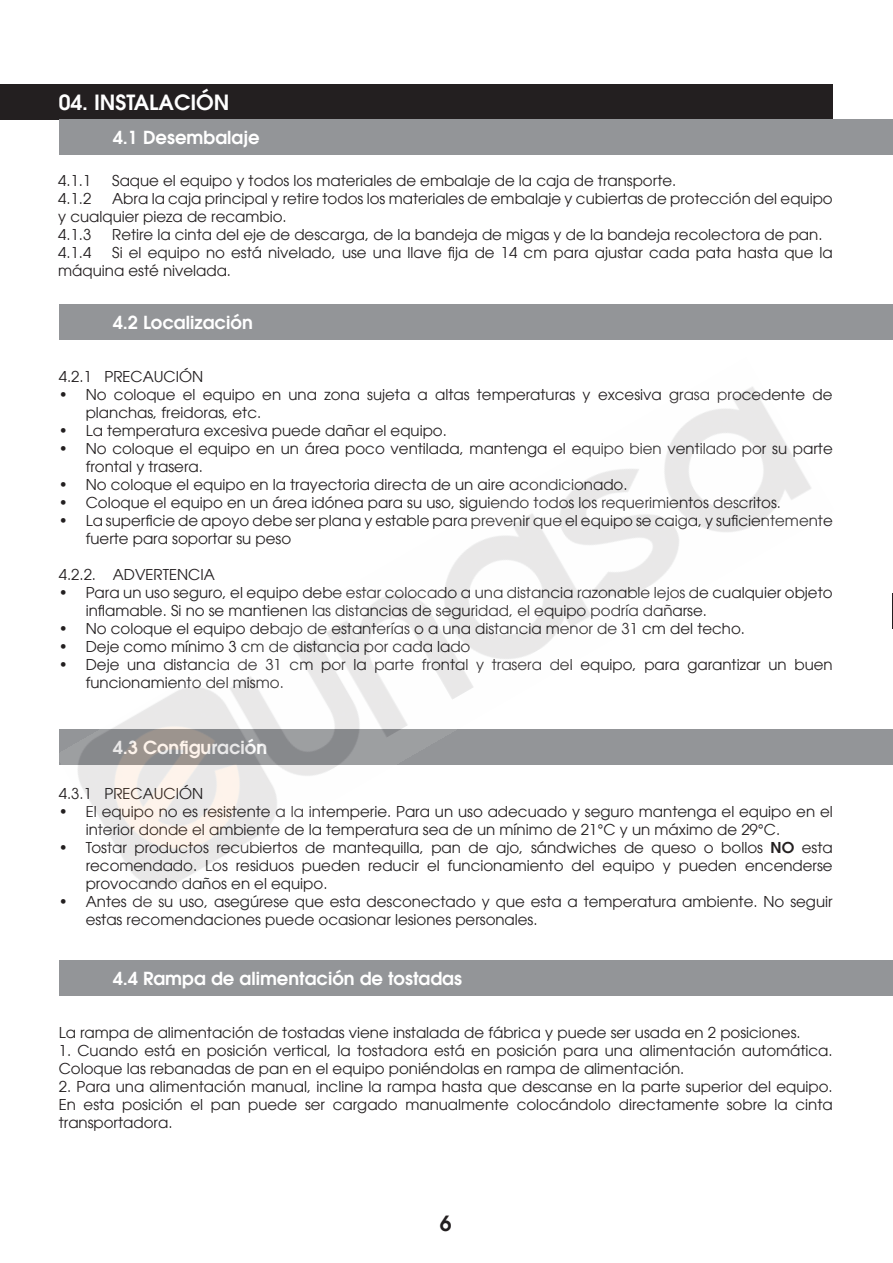
<style>
.page{position:relative;width:893px;height:1263px;background:#fff}
.page>*{position:absolute;margin:0;border:0;box-sizing:border-box;transform-origin:0 0}
.t1{font:600 21px "Avant Garde LT";color:#fff}
.t2{font:600 21px "Avant Garde LT";color:#231f20}
.t3{font:600 18px "Avant Garde LT";color:#fff}
.t4{font:15px/18px "Avant Garde LT";color:#231f20}
.s1{font-weight:600}
</style>
<div class="page">
<div style="left:0;top:84px;width:833px;height:36px;background:#231f20"></div>
<hr style="left:892px;top:593px;width:1px;height:36px;background:#231f20">
<div style="left:59px;top:304px;width:833px;height:36px;background:#939598"></div>
<div style="left:59px;top:729px;width:833px;height:36px;background:#939598"></div>
<div style="left:59px;top:960px;width:833px;height:36px;background:#939598"></div>
<div style="left:59px;top:120px;width:833px;height:35px;background:#939598"></div>
<img style="left:78px;top:387px;width:733px;height:499px">
<p class="t1" style="left:59px;top:89px;width:172px">04. INSTALACIÓN</p>
<p class="t3" style="left:113px;top:126px;width:148px">4.1 Desembalaje</p>
<p class="t4" style="left:58px;top:171px;width:35px">4.1.1</p>
<p class="t4" style="left:112px;top:171px;width:566px">Saque el equipo y todos los materiales de embalaje de la caja de transporte.</p>
<p class="t4" style="left:58px;top:189px;width:35px">4.1.2</p>
<p class="t4" style="left:58px;top:189px;width:776px;text-indent:54px">Abra la caja principal y retire todos los materiales de embalaje y cubiertas de protección del equipo y cualquier pieza de recambio.</p>
<p class="t4" style="left:58px;top:225px;width:35px">4.1.3</p>
<p class="t4" style="left:112px;top:225px;width:712px">Retire la cinta del eje de descarga, de la bandeja de migas y de la bandeja recolectora de pan.</p>
<p class="t4" style="left:58px;top:243px;width:35px">4.1.4</p>
<p class="t4" style="left:58px;top:243px;width:776px;text-indent:54px">Si el equipo no está nivelado, use una llave fija de 14 cm para ajustar cada pata hasta que la máquina esté nivelada.</p>
<p class="t3" style="left:113px;top:310px;width:142px">4.2 Localización</p>
<p class="t4" style="left:59px;top:367px;width:146px">4.2.1 PRECAUCIÓN</p>
<p class="t4" style="left:86px;top:385px;width:748px;text-indent:-27px">• No coloque el equipo en una zona sujeta a altas temperaturas y excesiva grasa procedente de planchas, freidoras, etc.</p>
<p class="t4" style="left:59px;top:421px;width:390px">• La temperatura excesiva puede dañar el equipo.</p>
<p class="t4" style="left:86px;top:439px;width:748px;text-indent:-27px">• No coloque el equipo en un área poco ventilada, mantenga el equipo bien ventilado por su parte frontal y trasera.</p>
<p class="t4" style="left:59px;top:475px;width:570px">• No coloque el equipo en la trayectoria directa de un aire acondicionado.</p>
<p class="t4" style="left:59px;top:493px;width:724px">• Coloque el equipo en un área idónea para su uso, siguiendo todos los requerimientos descritos.</p>
<p class="t4" style="left:86px;top:511px;width:748px;text-indent:-27px">• La superficie de apoyo debe ser plana y estable para prevenir que el equipo se caiga, y suficientemente fuerte para soportar su peso</p>
<p class="t4" style="left:59px;top:565px;width:158px">4.2.2. ADVERTENCIA</p>
<p class="t4" style="left:86px;top:583px;width:748px;text-indent:-27px">• Para un uso seguro, el equipo debe estar colocado a una distancia razonable lejos de cualquier objeto inflamable. Si no se mantienen las distancias de seguridad, el equipo podría dañarse.</p>
<p class="t4" style="left:59px;top:619px;width:688px">• No coloque el equipo debajo de estanterías o a una distancia menor de 31 cm del techo.</p>
<p class="t4" style="left:59px;top:637px;width:413px">• Deje como mínimo 3 cm de distancia por cada lado</p>
<p class="t4" style="left:86px;top:655px;width:748px;text-indent:-27px">• Deje una distancia de 31 cm por la parte frontal y trasera del equipo, para garantizar un buen funcionamiento del mismo.</p>
<p class="t3" style="left:113px;top:736px;width:156px">4.3 Configuración</p>
<p class="t4" style="left:59px;top:785px;width:146px">4.3.1 PRECAUCIÓN</p>
<p class="t4" style="left:86px;top:803px;width:748px;text-indent:-27px">• El equipo no es resistente a la intemperie. Para un uso adecuado y seguro mantenga el equipo en el interior donde el ambiente de la temperatura sea de un mínimo de 21°C y un máximo de 29°C.</p>
<p class="t4" style="left:86px;top:839px;width:748px;text-align:justify;text-indent:-27px">• Tostar productos recubiertos de mantequilla, pan de ajo, sándwiches de queso o bollos <span class="s1">NO</span> esta recomendado. Los residuos pueden reducir el funcionamiento del equipo y pueden encenderse provocando daños en el equipo.</p>
<p class="t4" style="left:86px;top:893px;width:748px;text-indent:-27px">• Antes de su uso, asegúrese que esta desconectado y que esta a temperatura ambiente. No seguir estas recomendaciones puede ocasionar lesiones personales.</p>
<p class="t3" style="left:113px;top:967px;width:351px">4.4 Rampa de alimentación de tostadas</p>
<p class="t4" style="left:59px;top:1024px;width:743px">La rampa de alimentación de tostadas viene instalada de fábrica y puede ser usada en 2 posiciones.</p>
<p class="t4" style="left:59px;top:1042px;width:775px">1. Cuando está en posición vertical, la tostadora está en posición para una alimentación automática.<br>Coloque las rebanadas de pan en el equipo poniéndolas en rampa de alimentación.</p>
<p class="t4" style="left:59px;top:1078px;width:775px;text-align:justify">2. Para una alimentación manual, incline la rampa hasta que descanse en la parte superior del equipo.<br>En esta posición el pan puede ser cargado manualmente colocándolo directamente sobre la cinta transportadora.</p>
<h1 class="t2" style="left:440px;top:1210px;width:13px">6</h1>
</div>
